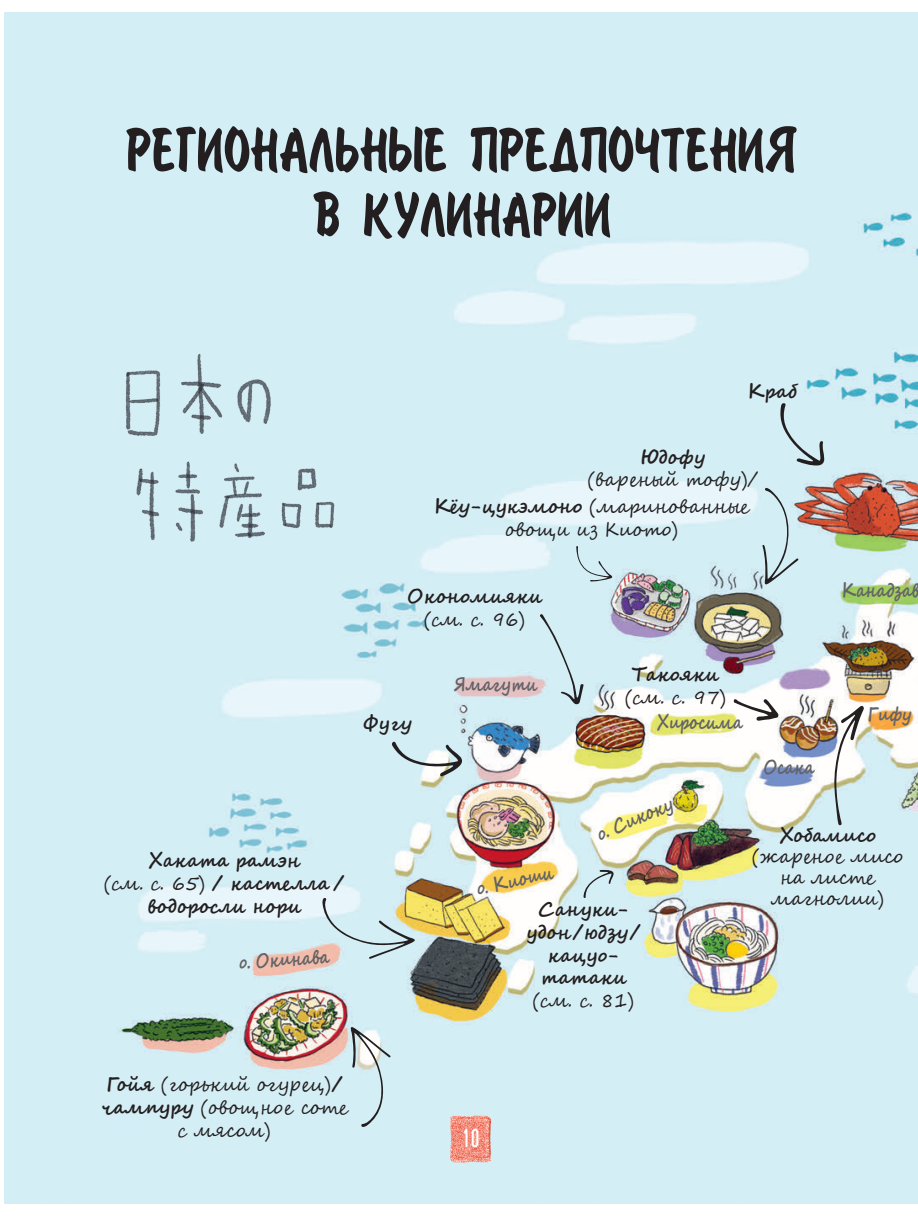
<style>
.page{position:relative;width:918px;height:1216px;background:#fff}
.page>*{position:absolute;margin:0;border:0;box-sizing:border-box;transform-origin:0 0}
.t1{font:57.75px/64.8px "Painter";letter-spacing:.03em;color:#231f20;text-align:center;scale:.91 1}
.t2{font:25.2px "Local Brewery Four";color:#fff}
.t3{font:19.25px/22.8px "Segoe Script";color:#231f20;text-align:center;scale:.95 1}
.t4{font:700 19.25px/22.8px "Segoe Script";color:#231f20;text-align:center;scale:.95 1}
.t5{font:700 19.25px "Segoe Script";letter-spacing:-.03em;color:#636366;scale:.81 1}
.s1{font-weight:400}
.s2{font-weight:700}
</style>
<div class="page">
<img style="left:5px;top:12px;width:913px;height:1191px">
<img style="left:74px;top:331px;width:285px;height:242px">
<svg style="left:762px;top:487px;width:37px;height:97px;background:#c2d9df"></svg>
<svg style="left:322px;top:897px;width:93px;height:62px;background:#cddbd7"></svg>
<svg style="left:351px;top:1026px;width:40px;height:101px;background:#c8dadf"></svg>
<svg style="left:583px;top:869px;width:31px;height:29px"></svg>
<svg style="left:392px;top:741px;width:71px;height:35px"></svg>
<svg style="left:778px;top:403px;width:46px;height:62px;background:#bcd2d9"></svg>
<svg style="left:834px;top:705px;width:30px;height:120px"></svg>
<svg style="left:576px;top:546px;width:36px;height:35px"></svg>
<svg style="left:539px;top:614px;width:45px;height:90px;background:#c8dfe5"></svg>
<svg style="left:733px;top:698px;width:46px;height:23px"></svg>
<img style="left:450px;top:1115px;width:37px;height:47px">
<svg style="left:488px;top:1117px;width:1px;height:40px"></svg>
<img style="left:455px;top:1117px;width:33px;height:40px">
<img style="left:452px;top:1121px;width:31px;height:38px">
<h1 class="t1" style="left:126px;top:119px;width:738px">РЕГИОНАЛЬНЫЕ ПРЕДПОŒТЕНИЯ<br>В КУЛИНАРИИ</h1>
<p class="t4" style="left:747px;top:380px;width:54px">Краб</p>
<p class="t4" style="left:640px;top:445px;width:70px">Юдофу</p>
<p class="t3" style="left:588px;top:468px;width:181px">(вар еный тофу)/</p>
<p class="t4" style="left:104px;top:849px;width:254px">Хаката рамэн<br><span class="s1">(см. с. 65)</span> / кастелла / водоросли нори</p>
<p class="t5" style="left:238px;top:946px;width:114px;rotate:-4deg">о. Окинава</p>
<p class="t3" style="left:434px;top:495px;width:333px"><span class="s2">Кёу-цукэмоно</span> (маринованные овощи из Киото)</p>
<p class="t4" style="left:407px;top:585px;width:144px">Окономияки</p>
<p class="t3" style="left:424px;top:608px;width:108px">(см. с. 96)</p>
<p class="t4" style="left:363px;top:712px;width:53px">Фугу</p>
<p class="t5" style="left:455px;top:668px;width:104px">Ямагути</p>
<p class="t4" style="left:632px;top:663px;width:93px">Такояки</p>
<p class="t3" style="left:625px;top:685px;width:108px">(см. с. 97)</p>
<p class="t5" style="left:657px;top:707px;width:108px">Хиросима</p>
<p class="t5" style="left:763px;top:751px;width:65px">Осака</p>
<p class="t5" style="left:841px;top:574px;width:97px">Канадзав</p>
<p class="t5" style="left:867px;top:698px;width:56px">Гифу</p>
<p class="t5" style="left:473px;top:873px;width:99px;rotate:-12deg">о. Киоши</p>
<p class="t5" style="left:591px;top:820px;width:103px;rotate:-23deg">о. Сикоку</p>
<p class="t4" style="left:526px;top:898px;width:122px">Сануки&shy;удон /юдзу/ кацуо&shy;татаки</p>
<p class="t3" style="left:533px;top:989px;width:108px">(см. с. 81)</p>
<p class="t4" style="left:779px;top:824px;width:103px">Хобамисо</p>
<p class="t3" style="left:752px;top:846px;width:160px;line-height:21px">(жар ено е мисо на листе магнолии)</p>
<p class="t3" style="left:100px;top:1073px;width:262px"><span class="s2">Гойя</span> (горький огур ец)<span class="s2">/ чампуру</span> (овощно е соте с мясом)</p>
<h2 class="t2" style="left:462px;top:1124px;width:19px">10</h2>
</div>
